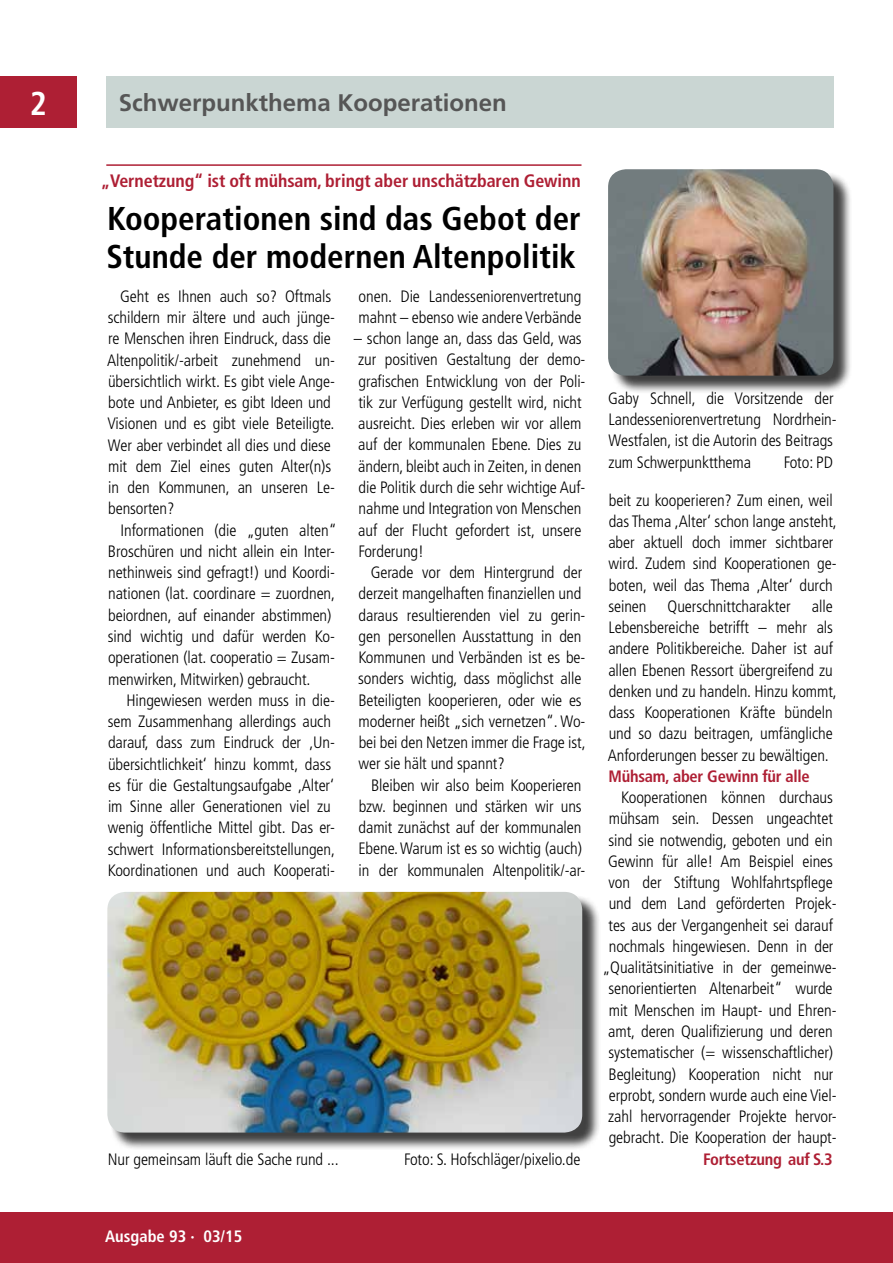
<style>
.page{position:relative;width:893px;height:1263px;background:#fff}
.page>*{position:absolute;margin:0;border:0;box-sizing:border-box;transform-origin:0 0}
.t1{font:700 condensed 33px/38.2px "Frutiger";color:#000}
.t2{font:700 condensed 33px "Frutiger";color:#fff}
.t3{font:700 24px "Frutiger";color:#565656}
.t4{font:700 condensed 18px "Frutiger";letter-spacing:-.005em;color:#ae1f34}
.t5{font:300 condensed 16.5px/21.3px "Frutiger";letter-spacing:-.005em;color:#000}
.t6{font:700 condensed 16.5px "Frutiger";letter-spacing:-.015em;color:#ae1f34}
.t7{font:700 condensed 16.5px "Frutiger";color:#fff}
</style>
<div class="page">
<div style="left:106px;top:77px;width:727px;height:51px;background:#cad6d3"></div>
<div style="left:0;top:1212px;width:893px;height:51px;background:#ae1f34"></div>
<div style="left:0;top:77px;width:77px;height:51px;background:#ae1f34"></div>
<div style="left:610px;top:171px;width:242px;height:223px;background:#000;opacity:.75"></div>
<img style="left:608px;top:169px;width:225px;height:207px">
<hr style="left:106px;top:164px;width:475px;height:2px;background:#ae1f34">
<div style="left:110px;top:894px;width:491px;height:257px;background:#000;opacity:.75"></div>
<img style="left:107px;top:892px;width:475px;height:240px">
<h1 class="t2" style="left:30px;top:84px;width:19px">2</h1>
<h2 class="t3" style="left:119px;top:88px;width:390px">Schwerpunkthema Kooperationen</h2>
<p class="t4" style="left:101px;top:170px;width:481px">„Vernetzung“ ist oft mühsam, bringt aber unschätzbaren Gewinn</p>
<h1 class="t1" style="left:106px;top:199px;width:476px">Kooperationen sind das Gebot der<br>Stunde der modernen Altenpolitik</h1>
<p class="t5" style="left:107px;top:286px;width:229px;text-indent:13px">Geht es Ihnen auch so? Oftmals schildern mir ältere und auch jünge&shy;re Menschen ihren Eindruck, dass die Altenpolitik/-arbeit zunehmend un&shy;übersichtlich wirkt. Es gibt viele Ange&shy;bote und Anbieter, es gibt Ideen und Visionen und es gibt viele Beteiligte.<br>Wer aber verbindet all dies und diese mit dem Ziel eines guten Alter(n)s in den Kommunen, an unseren Le&shy;bensorten?</p>
<p class="t5" style="left:108px;top:520px;width:230px;text-indent:13px">Informationen (die „guten alten“ Broschüren und nicht allein ein Inter&shy;nethinweis sind gefragt!) und Koordi&shy;nationen (lat. coordinare = zuordnen, beiordnen, auf einander abstimmen) sind wichtig und dafür werden Ko&shy;operationen (lat. cooperatio = Zusam&shy;menwirken, Mitwirken) gebraucht.</p>
<p class="t5" style="left:108px;top:690px;width:229px;text-indent:19px">Hingewiesen werden muss in die&shy;sem Zusammenhang allerdings auch darauf, dass zum Eindruck der ‚Un&shy;übersichtlichkeit‘ hinzu kommt, dass es für die Gestaltungsaufgabe ‚Alter‘ im Sinne aller Generationen viel zu wenig öffentliche Mittel gibt. Das er&shy;schwert Informationsbereitstellungen, Koordinationen und auch Kooperati-</p>
<p class="t5" style="left:359px;top:286px;width:224px">onen. Die Landesseniorenvertretung mahnt – ebenso wie andere Verbände</p>
<p class="t5" style="left:354px;top:328px;width:233px">– schon lange an, dass das Geld, was zur positiven Gestaltung der demo&shy;grafischen Entwicklung von der Poli&shy;tik zur Verfügung gestellt wird, nicht ausreicht. Dies erleben wir vor allem auf der kommunalen Ebene. Dies zu ändern, bleibt auch in Zeiten, in denen die Politik durch die sehr wichtige Auf&shy;nahme und Integration von Menschen auf der Flucht gefordert ist, unsere Forderung!</p>
<p class="t5" style="left:358px;top:562px;width:229px;text-indent:13px">Gerade vor dem Hintergrund der derzeit mangelhaften finanziellen und daraus resultierenden viel zu gerin&shy;gen personellen Ausstattung in den Kommunen und Verbänden ist es be&shy;sonders wichtig, dass möglichst alle Beteiligten kooperieren, oder wie es moderner heißt „sich vernetzen“. Wo&shy;bei bei den Netzen immer die Frage ist, wer sie hält und spannt?</p>
<p class="t5" style="left:358px;top:774px;width:229px;text-align:center">Bleiben wir also beim Kooperieren bzw. beginnen und stärken wir uns damit zunächst auf der kommunalen Ebene. Warum ist es so wichtig (auch) in der kommunalen Altenpolitik/-ar-</p>
<p class="t5" style="left:608px;top:388px;width:230px">Gaby Schnell, die Vorsitzende der Landesseniorenvertretung Nordrhein-Westfalen, ist die Autorin des Beitrags zum Schwerpunktthema</p>
<p class="t5" style="left:784px;top:452px;width:51px">Foto: PD</p>
<p class="t5" style="left:608px;top:489px;width:230px">beit zu kooperieren? Zum einen, weil das Thema ,Alter‘ schon lange ansteht, aber aktuell doch immer sichtbarer wird. Zudem sind Kooperationen ge&shy;boten, weil das Thema ‚Alter‘ durch seinen</p>
<p class="t5" style="left:608px;top:596px;width:231px;text-indent:204px">alle<br>Lebensbereiche betrifft – mehr als andere Politikbereiche. Daher ist auf allen Ebenen Ressort übergreifend zu denken und zu handeln. Hinzu kommt, dass Kooperationen Kräfte bündeln und so dazu beitragen, umfängliche<br>Anforderungen besser zu bewältigen.</p>
<p class="t6" style="left:609px;top:766px;width:203px">Mühsam, aber Gewinn für alle</p>
<p class="t5" style="left:602px;top:787px;width:236px;text-align:right">Kooperationen können durchaus mühsam sein. Dessen ungeachtet sind sie notwendig, geboten und ein Gewinn für alle! Am Beispiel eines von der Stiftung Wohlfahrtspflege und dem Land geförderten Projek&shy;tes aus der Vergangenheit sei darauf nochmals hingewiesen. Denn in der „Qualitätsinitiative in der gemeinwe&shy;senorientierten Altenarbeit“ wurde mit Menschen im Haupt- und Ehren&shy;amt, deren Qualifizierung und deren systematischer (= wissenschaftlicher)<br>Begleitung) Kooperation nicht nur erprobt, sondern wurde auch eine Viel&shy;zahl hervorragender Projekte hervor&shy;gebracht. Die Kooperation der haupt-</p>
<p class="t5" style="left:668px;top:596px;width:125px">Querschnittcharakter</p>
<p class="t5" style="left:108px;top:1149px;width:232px">Nur gemeinsam läuft die Sache rund ...</p>
<p class="t5" style="left:404px;top:1149px;width:178px">Foto: S. Hofschläger/pixelio.de</p>
<p class="t6" style="left:703px;top:1149px;width:131px">Fortsetzung auf S.3</p>
<p class="t7" style="left:105px;top:1226px;width:139px">Ausgabe 93 · 03/15</p>
</div>
